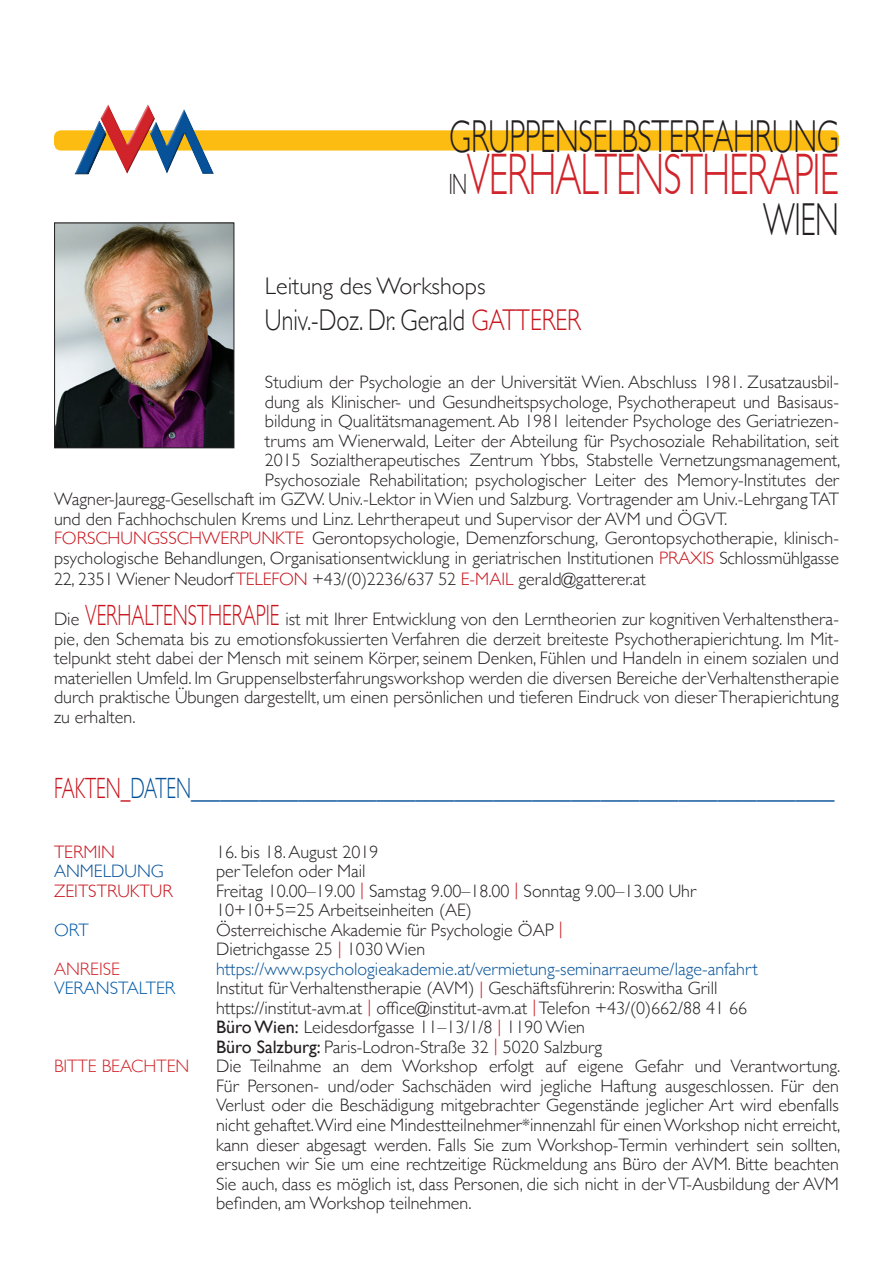
<style>
.page{position:relative;width:893px;height:1263px;background:#fff}
.page>*{position:absolute;margin:0;border:0;box-sizing:border-box;transform-origin:0 0}
.t1{font:300 58.5px "Gill Sans";letter-spacing:-.025em;color:#d1232a;scale:.67 1}
.t2{font:300 46.2px "Gill Sans";letter-spacing:-.01em;color:#231f20;scale:.67 1}
.t3{font:300 30px "Gill Sans";color:#231f20;scale:.8 1}
.t4{font:300 29.25px "Gill Sans";color:#065198;scale:.67 1}
.t5{font:300 24px "Gill Sans";color:#231f20}
.t6{font:300 18px/19.5px "Gill Sans";color:#231f20;text-align:justify}
.t7{font:300 18px "Gill Sans";color:#065198}
.t8{font:300 18px "Gill Sans";color:#d1232a}
.t9{font:300 18px "Gill Sans";color:#c8141c}
.t10{font:300 18px "Gill Sans";color:#015aa8}
.s1{font-size:29.25px;color:#231f20}
.s2{color:#c8141c}
.s3{font-size:29.25px;color:#c8141c}
.s4{font-weight:400}
</style>
<div class="page">
<img style="left:54px;top:222px;width:181px;height:227px">
<div style="left:54px;top:130px;width:785px;height:21px;background:#fdbc12;border-radius:7px"></div>
<div style="left:150px;top:109px;width:65px;height:67px;background:#fff"></div>
<svg style="left:100px;top:104px;width:114px;height:70px"></svg>
<div style="left:72px;top:120px;width:34px;height:55px;background:#fff;opacity:.75"></div>
<div style="left:73px;top:121px;width:33px;height:55px;background:#231f20;opacity:.75"></div>
<p class="t2" style="left:449px;top:100px;width:583px">GRUPPENSELBSTERFAHRUNG</p>
<p class="t1" style="left:449px;top:129px;width:584px"><span class="s1">IN</span>VERHALTENSTHERAPIE</p>
<p class="t2" style="left:763px;top:184px;width:115px">WIEN</p>
<p class="t5" style="left:265px;top:267px;width:222px">Leitung des Workshops</p>
<p class="t3" style="left:265px;top:296px;width:397px">Univ.-Doz. Dr. Gerald <span class="s2">GATTERER</span></p>
<p class="t6" style="left:265px;top:372px;width:576px">Studium der Psychologie an der Universität Wien. Abschluss 1981. Zusatzausbil-</p>
<p class="t6" style="left:265px;top:391px;width:576px">dung als Klinischer- und Gesundheitspsychologe, Psychotherapeut und Basisaus-</p>
<p class="t6" style="left:265px;top:411px;width:576px">bildung in Qualitätsmanagement. Ab 1981 leitender Psychologe des Geriatriezen-</p>
<p class="t6" style="left:265px;top:430px;width:576px">trums am Wienerwald, Leiter der Abteilung für Psychosoziale Rehabilitation, seit</p>
<p class="t6" style="left:265px;top:450px;width:577px">2015 Sozialtherapeutisches Zentrum Ybbs, Stabstelle Vernetzungsmanagement,</p>
<p class="t6" style="left:265px;top:469px;width:576px">Psychosoziale Rehabilitation; psychologischer Leiter des Memory-Institutes der</p>
<p class="t6" style="left:54px;top:489px;width:786px">Wagner-Jauregg-Gesellschaft im GZW. Univ.-Lektor in Wien und Salzburg. Vortragender am Univ.-Lehrgang TAT</p>
<p class="t6" style="left:54px;top:508px;width:675px">und den Fachhochschulen Krems und Linz. Lehrtherapeut und Supervisor der AVM und ÖGVT.</p>
<p class="t6" style="left:54px;top:527px;width:786px;line-height:20.2px"><span class="s2">FORSCHUNGSSCHWERPUNKTE</span> Gerontopsychologie, Demenzforschung, Gerontopsychotherapie, klinisch&shy;psychologische Behandlungen, Organisationsentwicklung in geriatrischen Institutionen <span class="s2">PRAXIS</span> Schlossmühlgasse 22, 2351 Wiener Neudorf <span class="s2">TELEFON</span> +43/(0)2236/637 52 <span class="s2">E-MAIL</span> gerald@gatterer.at</p>
<p class="t6" style="left:54px;top:609px;width:786px">Die <span class="s3">VERHALTENSTHERAPIE</span> ist mit Ihrer Entwicklung von den Lerntheorien zur kognitiven Verhaltensthera&shy;pie, den Schemata bis zu emotionsfokussierten Verfahren die derzeit breiteste Psychotherapierichtung. Im Mit&shy;telpunkt steht dabei der Mensch mit seinem Körper, seinem Denken, Fühlen und Handeln in einem sozialen und materiellen Umfeld. Im Gruppenselbsterfahrungsworkshop werden die diversen Bereiche der Verhaltenstherapie durch praktische Übungen dargestellt, um einen persönlichen und tieferen Eindruck von dieser Therapierichtung zu erhalten.</p>
<p class="t4" style="left:54px;top:765px;width:1167px"><span class="s2">FAKTEN_</span>DATEN__________________________________________________________________</p>
<p class="t9" style="left:54px;top:838px;width:63px">TERMIN</p>
<p class="t6" style="left:216px;top:841px;width:164px">16. bis 18. August 2019</p>
<p class="t7" style="left:54px;top:857px;width:111px">ANMELDUNG</p>
<p class="t6" style="left:216px;top:861px;width:151px">per Telefon oder Mail</p>
<p class="t9" style="left:54px;top:877px;width:120px">ZEITSTRUKTUR</p>
<p class="t6" style="left:216px;top:880px;width:481px">Freitag 10.00–19.00 <span class="s2">|</span> Samstag 9.00–18.00 <span class="s2">|</span> Sonntag 9.00–13.00 Uhr</p>
<p class="t6" style="left:216px;top:900px;width:257px">10+10+5=25 Arbeitseinheiten (AE)</p>
<p class="t10" style="left:54px;top:916px;width:36px">ORT</p>
<p class="t6" style="left:216px;top:919px;width:348px">Österreichische Akademie für Psychologie ÖAP <span class="s2">|</span></p>
<p class="t6" style="left:216px;top:939px;width:211px">Dietrichgasse 25 <span class="s2">|</span> 1030 Wien</p>
<p class="t8" style="left:54px;top:955px;width:68px">ANREISE</p>
<p class="t7" style="left:216px;top:955px;width:543px">https://www.psychologieakademie.at/vermietung-seminarraeume/lage-anfahrt</p>
<p class="t10" style="left:54px;top:974px;width:123px">VERANSTALTER</p>
<p class="t6" style="left:216px;top:978px;width:503px">Institut für Verhaltenstherapie (AVM) <span class="s2">|</span> Geschäftsführerin: Roswitha Grill</p>
<p class="t6" style="left:216px;top:997px;width:533px">https://institut-avm.at <span class="s2">|</span> office@institut-avm.at <span class="s2">|</span> Telefon +43/(0)662/88 41 66</p>
<p class="t6" style="left:216px;top:1017px;width:371px"><span class="s4">Büro Wien:</span> Leidesdorfgasse 11–13/1/8 <span class="s2">|</span> 1190 Wien</p>
<p class="t6" style="left:216px;top:1036px;width:388px"><span class="s4">Büro Salzburg:</span> Paris-Lodron-Straße 32 <span class="s2">|</span> 5020 Salzburg</p>
<p class="t8" style="left:54px;top:1052px;width:137px">BITTE BEACHTEN</p>
<p class="t6" style="left:216px;top:1056px;width:626px">Die Teilnahme an dem Workshop erfolgt auf eigene Gefahr und Verantwortung.<br>Für Personen- und/oder Sachschäden wird jegliche Haftung ausgeschlossen. Für den Verlust oder die Beschädigung mitgebrachter Gegenstände jeglicher Art wird ebenfalls nicht gehaftet.Wird eine Mindestteilnehmer*innenzahl für einen Workshop nicht erreicht, kann dieser abgesagt werden. Falls Sie zum Workshop-Termin verhindert sein sollten, ersuchen wir Sie um eine rechtzeitige Rückmeldung ans Büro der AVM. Bitte beachten Sie auch, dass es möglich ist, dass Personen, die sich nicht in der VT-Ausbildung der AVM befinden, am Workshop teilnehmen.</p>
</div>
